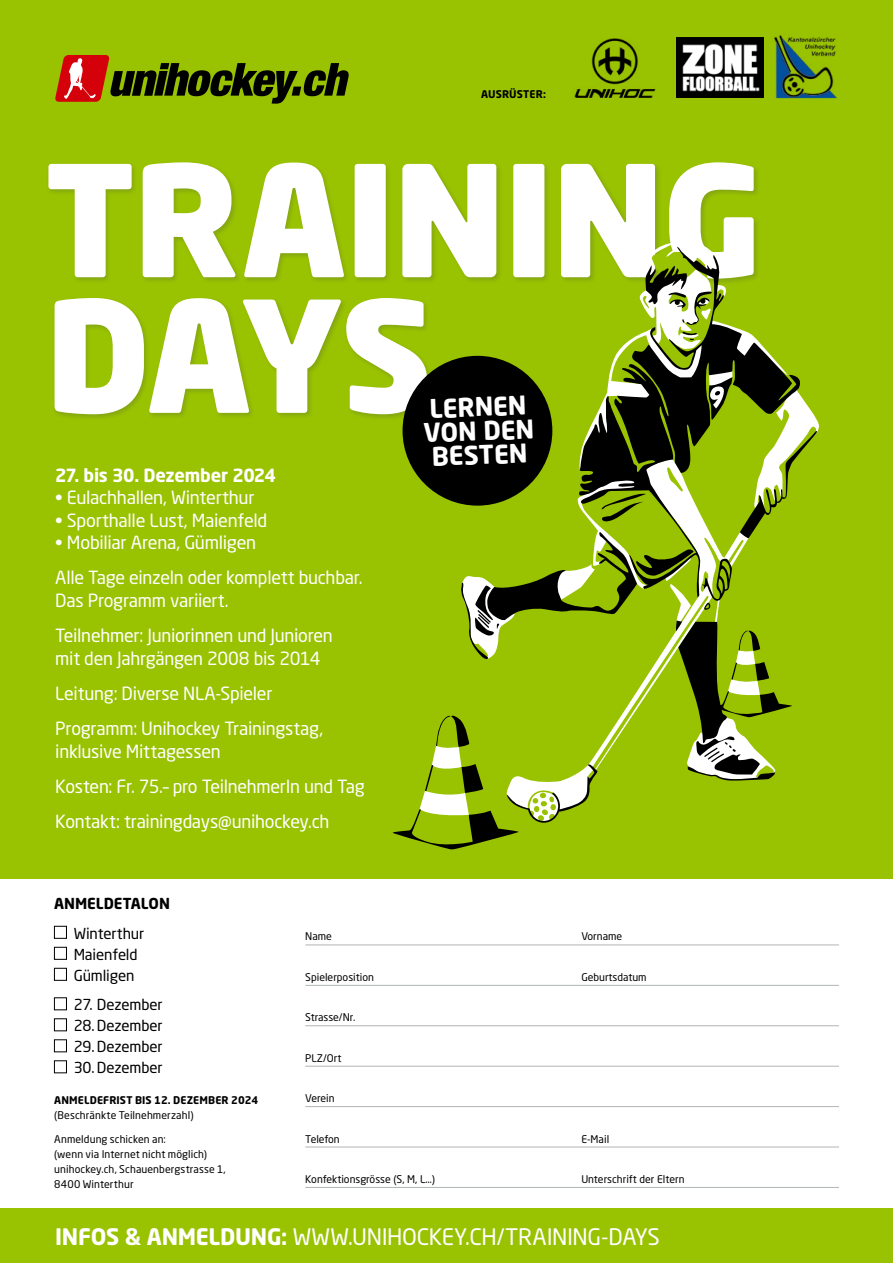
<style>
.page{position:relative;width:893px;height:1263px;background:#fff}
.page>*{position:absolute;margin:0;border:0;box-sizing:border-box;transform-origin:0 0}
.t1{font:900 152.55px/135.6px "Neo Sans W1 G";letter-spacing:-.02em;color:#fff}
.t2{font:700 25.5px/24px "Neo Sans W1 G";color:#fff}
.t3{font:22.5px "Neo Sans W1 G";letter-spacing:-.015em;color:#fff}
.t4{font:18px/35.2px "Neo Sans W1 G";letter-spacing:-.015em;color:#fff}
.t5{font:700 18px "Neo Sans W1 G";letter-spacing:-.015em;color:#fff}
.t6{font:15px/21px "Neo Sans W1 G";letter-spacing:-.005em;color:#000}
.t7{font:700 15px "Neo Sans W1 G";color:#000}
.t8{font:10.5px/15px "Neo Sans W1 G";color:#000}
.t9{font:700 10.5px "Neo Sans W1 G";letter-spacing:.01em;color:#000}
.s1{font-weight:700}
</style>
<div class="page">
<div style="left:0;top:0;width:893px;height:878px;background:#99c200"></div>
<div style="left:0;top:1209px;width:893px;height:54px;background:#99c200"></div>
<hr style="left:305px;top:945px;width:534px;height:1px;background:#b1b4b4">
<hr style="left:305px;top:985px;width:534px;height:1px;background:#b1b4b4">
<hr style="left:305px;top:1025px;width:534px;height:1px;background:#b1b4b4">
<hr style="left:305px;top:1066px;width:534px;height:1px;background:#b1b4b4">
<hr style="left:305px;top:1106px;width:534px;height:1px;background:#b1b4b4">
<hr style="left:305px;top:1147px;width:534px;height:1px;background:#b1b4b4">
<hr style="left:305px;top:1187px;width:534px;height:1px;background:#b1b4b4">
<div style="left:54px;top:926px;width:13px;height:12px;border:1px solid #000"></div>
<div style="left:54px;top:947px;width:13px;height:12px;border:1px solid #000"></div>
<div style="left:54px;top:968px;width:13px;height:12px;border:1px solid #000"></div>
<div style="left:54px;top:997px;width:13px;height:13px;border:1px solid #000"></div>
<div style="left:54px;top:1018px;width:13px;height:13px;border:1px solid #000"></div>
<div style="left:54px;top:1039px;width:13px;height:13px;border:1px solid #000"></div>
<div style="left:54px;top:1060px;width:13px;height:13px;border:1px solid #000"></div>
<svg style="left:55px;top:55px;width:294px;height:49px"></svg>
<div style="left:47px;top:160px;width:713px;height:261px;background:#455154;opacity:.25"></div>
<img style="left:774px;top:35px;width:63px;height:64px">
<img style="left:574px;top:38px;width:82px;height:60px">
<img style="left:676px;top:37px;width:88px;height:61px">
<svg style="left:392px;top:241px;width:427px;height:609px"></svg>
<p class="t9" style="left:481px;top:87px;width:66px">AUSRÜSTER:</p>
<h1 class="t1" style="left:45px;top:151px;width:719px">TRAINING<br>DAYS</h1>
<h2 class="t2" style="left:422px;top:396px;width:112px;rotate:-2deg">LERNEN<br>VON DEN<br>BESTEN</h2>
<p class="t5" style="left:55px;top:463px;width:222px">27. bis 30. Dezember 2024</p>
<p class="t4" style="left:55px;top:479px;width:201px">• Eulachhallen, Winterthur</p>
<p class="t4" style="left:55px;top:502px;width:213px">• Sporthalle Lust, Maienfeld</p>
<p class="t4" style="left:55px;top:524px;width:309px">• Mobiliar Arena, Gümligen<br>Alle Tage einzeln oder komplett buchbar.</p>
<p class="t4" style="left:55px;top:582px;width:279px">Das Programm variiert.<br>Teilnehmer: Juniorinnen und Junioren</p>
<p class="t4" style="left:55px;top:640px;width:269px">mit den Jahrgängen 2008 bis 2014<br>Leitung: Diverse NLA-Spieler<br>Programm: Unihockey Trainingstag,</p>
<p class="t4" style="left:55px;top:733px;width:311px">inklusive Mittagessen<br>Kosten: Fr. 75.– pro TeilnehmerIn und Tag<br>Kontakt: trainingdays@unihockey.ch</p>
<p class="t7" style="left:54px;top:894px;width:117px">ANMELDETALON</p>
<p class="t6" style="left:74px;top:922px;width:72px">Winterthur<br>Maienfeld<br>Gümligen</p>
<p class="t6" style="left:74px;top:994px;width:91px;text-align:justify">27. Dezember 28.Dezember 29.Dezember 30.Dezember</p>
<p class="t9" style="left:54px;top:1093px;width:205px">ANMELDEFRIST BIS 12. DEZEMBER 2024</p>
<p class="t8" style="left:54px;top:1107px;width:141px">(Beschränkte Teilnehmerzahl)</p>
<p class="t8" style="left:54px;top:1131px;width:173px">Anmeldung schicken an:<br>(wenn via Internet nicht möglich) unihockey.ch, Schauenbergstrasse 1,<br>8400 Winterthur</p>
<p class="t8" style="left:305px;top:929px;width:28px">Name</p>
<p class="t8" style="left:581px;top:929px;width:42px">Vorname</p>
<p class="t8" style="left:305px;top:969px;width:70px">Spielerposition</p>
<p class="t8" style="left:581px;top:969px;width:67px">Geburtsdatum</p>
<p class="t8" style="left:305px;top:1010px;width:52px">Strasse/Nr.</p>
<p class="t8" style="left:305px;top:1050px;width:38px">PLZ/Ort</p>
<p class="t8" style="left:305px;top:1090px;width:31px">Verein</p>
<p class="t8" style="left:305px;top:1131px;width:36px">Telefon</p>
<p class="t8" style="left:581px;top:1131px;width:29px">E-Mail</p>
<p class="t8" style="left:305px;top:1171px;width:131px">Konfektionsgrösse (S, M, L…)</p>
<p class="t8" style="left:581px;top:1171px;width:105px">Unterschrift der Eltern</p>
<p class="t3" style="left:55px;top:1223px;width:606px"><span class="s1">INFOS &amp; ANMELDUNG:</span> WWW.UNIHOCKEY.CH/TRAINING-DAYS</p>
</div>
